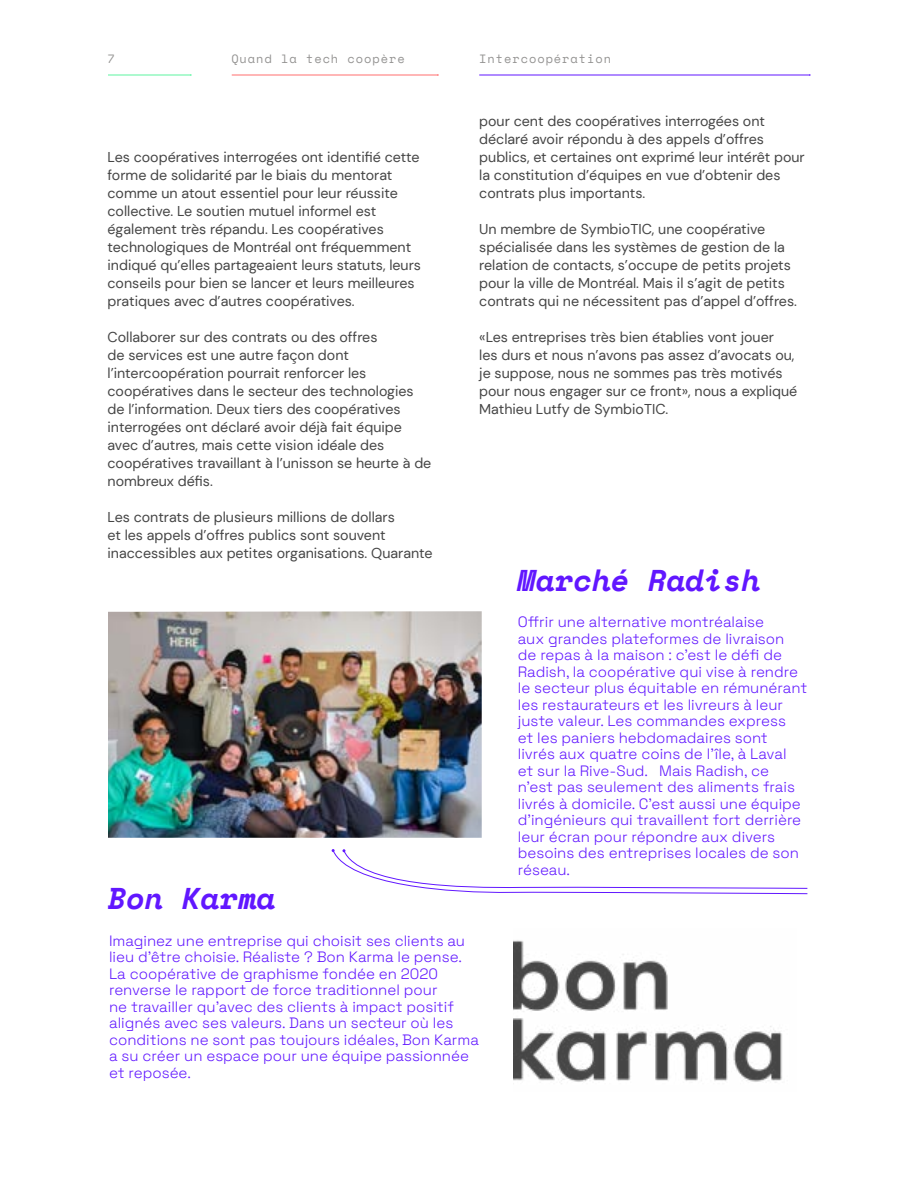
<style>
.page{position:relative;width:918px;height:1188px;background:#fff}
.page>*{position:absolute;margin:0;border:0;box-sizing:border-box;transform-origin:0 0}
.t1{font:italic 700 30px "Space Mono";letter-spacing:.01em;color:#6117ff}
.t2{font:300 15px/16.5px "Space Grotesk";color:#6117ff}
.t3{font:14.25px/18px "DM Sans";color:#454545}
.t4{font:12px "Space Mono";letter-spacing:.08em;color:#949392}
</style>
<div class="page">
<hr style="left:108px;top:75px;width:83px;height:1px;background:#5cf5a1">
<hr style="left:232px;top:75px;width:206px;height:1px;background:#ff6e6e">
<hr style="left:479px;top:75px;width:331px;height:1px;background:#6017ff">
<img style="left:513px;top:940px;width:269px;height:144px">
<img style="left:108px;top:611px;width:374px;height:227px">
<svg style="left:332px;top:849px;width:476px;height:45px"></svg>
<p class="t4" style="left:108px;top:50px;width:9px">7</p>
<p class="t4" style="left:231px;top:50px;width:175px">Quand la tech coopère</p>
<p class="t3" style="left:108px;top:148px;width:315px">Les coopératives interrogées ont identifié cette forme de solidarité par le biais du mentorat comme un atout essentiel pour leur réussite collective. Le soutien mutuel informel est également très répandu. Les coopératives technologiques de Montréal ont fréquemment indiqué qu’elles partageaient leurs statuts, leurs conseils pour bien se lancer et leurs meilleures pratiques avec d’autres coopératives.</p>
<p class="t3" style="left:108px;top:328px;width:325px">Collaborer sur des contrats ou des offres<br>de services est une autre façon dont l’intercoopération pourrait renforcer les coopératives dans le secteur des technologies de l’information. Deux tiers des coopératives interrogées ont déclaré avoir déjà fait équipe avec d’autres, mais cette vision idéale des coopératives travaillant à l’unisson se heurte à de nombreux défis.</p>
<p class="t3" style="left:108px;top:508px;width:327px">Les contrats de plusieurs millions de dollars<br>et les appels d’offres publics sont souvent inaccessibles aux petites organisations. Quarante</p>
<h1 class="t1" style="left:108px;top:876px;width:169px">Bon Karma</h1>
<p class="t4" style="left:479px;top:50px;width:133px">Intercoopération</p>
<p class="t3" style="left:479px;top:112px;width:327px">pour cent des coopératives interrogées ont déclaré avoir répondu à des appels d’offres publics, et certaines ont exprimé leur intérêt pour la constitution d’équipes en vue d’obtenir des contrats plus importants.</p>
<p class="t3" style="left:479px;top:220px;width:319px">Un membre de SymbioTIC, une coopérative spécialisée dans les systèmes de gestion de la relation de contacts, s’occupe de petits projets pour la ville de Montréal. Mais il s’agit de petits contrats qui ne nécessitent pas d’appel d’offres.</p>
<p class="t3" style="left:479px;top:328px;width:320px">«Les entreprises très bien établies vont jouer<br>les durs et nous n’avons pas assez d’avocats ou, je suppose, nous ne sommes pas très motivés pour nous engager sur ce front», nous a expliqué Mathieu Lutfy de SymbioTIC.</p>
<h1 class="t1" style="left:518px;top:557px;width:244px">Marché Radish</h1>
<p class="t2" style="left:518px;top:613px;width:291px">Offrir une alternative montréalaise<br>aux grandes plateformes de livraison<br>de repas à la maison : c’est le défi de Radish, la coopérative qui vise à rendre le secteur plus équitable en rémunérant les restaurateurs et les livreurs à leur juste valeur. Les commandes express<br>et les paniers hebdomadaires sont livrés aux quatre coins de l’île, à Laval<br>et sur la Rive-Sud. Mais Radish, ce n’est pas seulement des aliments frais livrés à domicile. C’est aussi une équipe d’ingénieurs qui travaillent fort derrière leur écran pour répondre aux divers besoins des entreprises locales de son réseau.</p>
<p class="t2" style="left:109px;top:932px;width:371px">Imaginez une entreprise qui choisit ses clients au lieu d’être choisie. Réaliste ? Bon Karma le pense.<br>La coopérative de graphisme fondée en 2020 renverse le rapport de force traditionnel pour<br>ne travailler qu’avec des clients à impact positif alignés avec ses valeurs. Dans un secteur où les conditions ne sont pas toujours idéales, Bon Karma a su créer un espace pour une équipe passionnée et reposée.</p>
</div>
